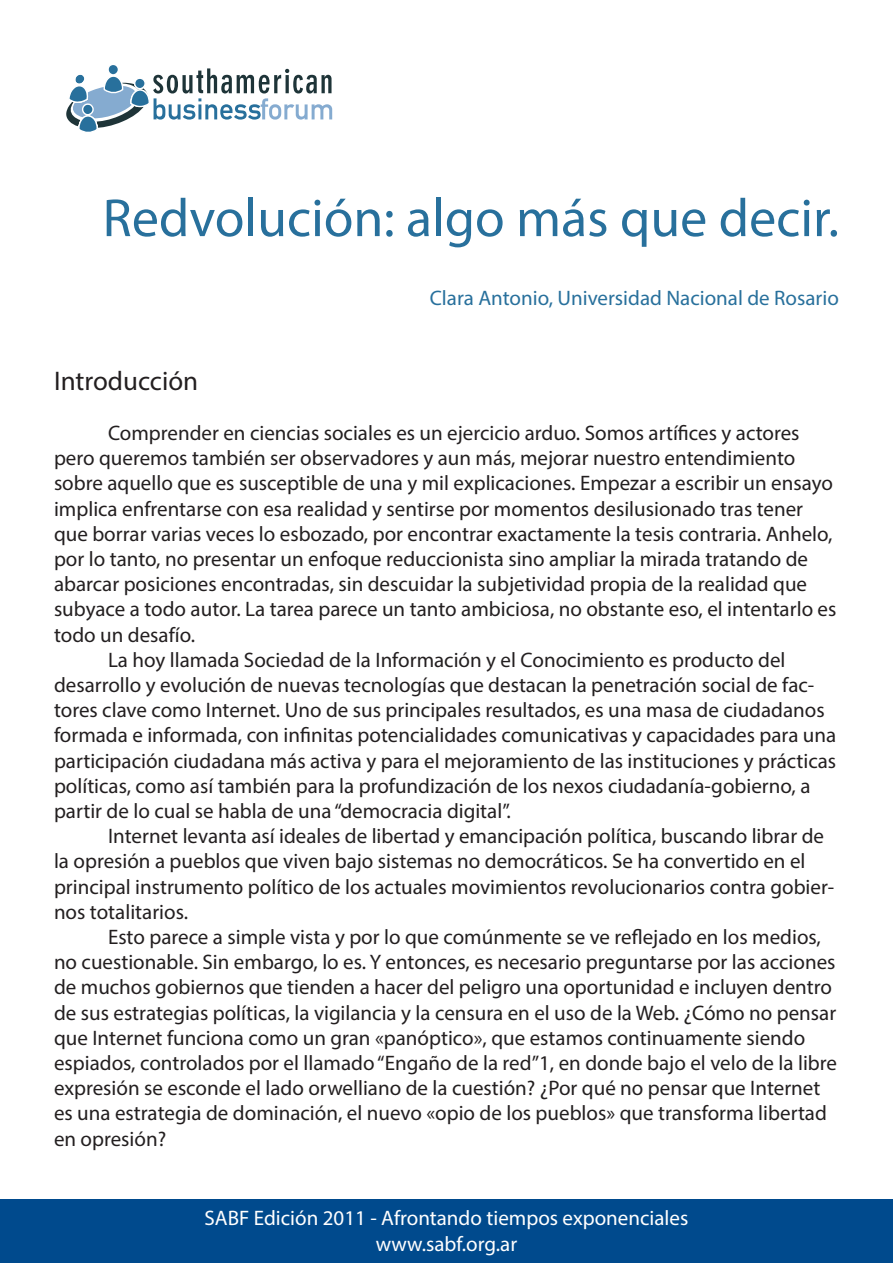
<style>
.page{position:relative;width:893px;height:1263px;background:#fff}
.page>*{position:absolute;margin:0;border:0;box-sizing:border-box;transform-origin:0 0}
.t1{font:54px "Myriad Pro";color:#28709c}
.t2{font:27px "Myriad Pro";color:#231f20}
.t3{font:21px/25.2px "Myriad Pro";color:#231f20}
.t4{font:21px/25.2px "Myriad Pro";color:#fff;text-align:center}
.t5{font:21px "Myriad Pro";color:#28709c}
</style>
<div class="page">
<svg style="left:66px;top:65px;width:266px;height:67px"></svg>
<div style="left:0;top:1199px;width:893px;height:64px;background:#004a8d"></div>
<p class="t1" style="left:103px;top:185px;width:738px">Redvolución: algo más que decir.</p>
<p class="t5" style="left:430px;top:285px;width:411px">Clara Antonio, Universidad Nacional de Rosario</p>
<p class="t2" style="left:54px;top:364px;width:146px">Introducción</p>
<p class="t3" style="left:54px;top:420px;width:784px;text-indent:54px">Comprender en ciencias sociales es un ejercicio arduo. Somos artífices y actores pero queremos también ser observadores y aun más, mejorar nuestro entendimiento sobre aquello que es susceptible de una y mil explicaciones. Empezar a escribir un ensayo implica enfrentarse con esa realidad y sentirse por momentos desilusionado tras tener que borrar varias veces lo esbozado, por encontrar exactamente la tesis contraria. Anhelo, por lo tanto, no presentar un enfoque reduccionista sino ampliar la mirada tratando de abarcar posiciones encontradas, sin descuidar la subjetividad propia de la realidad que subyace a todo autor. La tarea parece un tanto ambiciosa, no obstante eso, el intentarlo es todo un desafío.</p>
<p class="t3" style="left:54px;top:647px;width:784px;text-indent:54px">La hoy llamada Sociedad de la Información y el Conocimiento es producto del desarrollo y evolución de nuevas tecnologías que destacan la penetración social de fac&shy;tores clave como Internet. Uno de sus principales resultados, es una masa de ciudadanos formada e informada, con infinitas potencialidades comunicativas y capacidades para una participación ciudadana más activa y para el mejoramiento de las instituciones y prácticas políticas, como así también para la profundización de los nexos ciudadanía-gobierno, a partir de lo cual se habla de una “democracia digital”.</p>
<p class="t3" style="left:54px;top:823px;width:782px;text-indent:54px">Internet levanta así ideales de libertad y emancipación política, buscando librar de la opresión a pueblos que viven bajo sistemas no democráticos. Se ha convertido en el principal instrumento político de los actuales movimientos revolucionarios contra gobier&shy;nos totalitarios.</p>
<p class="t3" style="left:54px;top:924px;width:784px;text-indent:54px">Esto parece a simple vista y por lo que comúnmente se ve reflejado en los medios, no cuestionable. Sin embargo, lo es. Y entonces, es necesario preguntarse por las acciones de muchos gobiernos que tienden a hacer del peligro una oportunidad e incluyen dentro de sus estrategias políticas, la vigilancia y la censura en el uso de la Web. ¿Cómo no pensar que Internet funciona como un gran «panóptico», que estamos continuamente siendo espiados, controlados por el llamado “Engaño de la red”1, en donde bajo el velo de la libre expresión se esconde el lado orwelliano de la cuestión? ¿Por qué no pensar que Internet es una estrategia de dominación, el nuevo «opio de los pueblos» que transforma libertad en opresión?</p>
<p class="t4" style="left:205px;top:1205px;width:485px">SABF Edición 2011 - Afrontando tiempos exponenciales www.sabf.org.ar</p>
</div>
